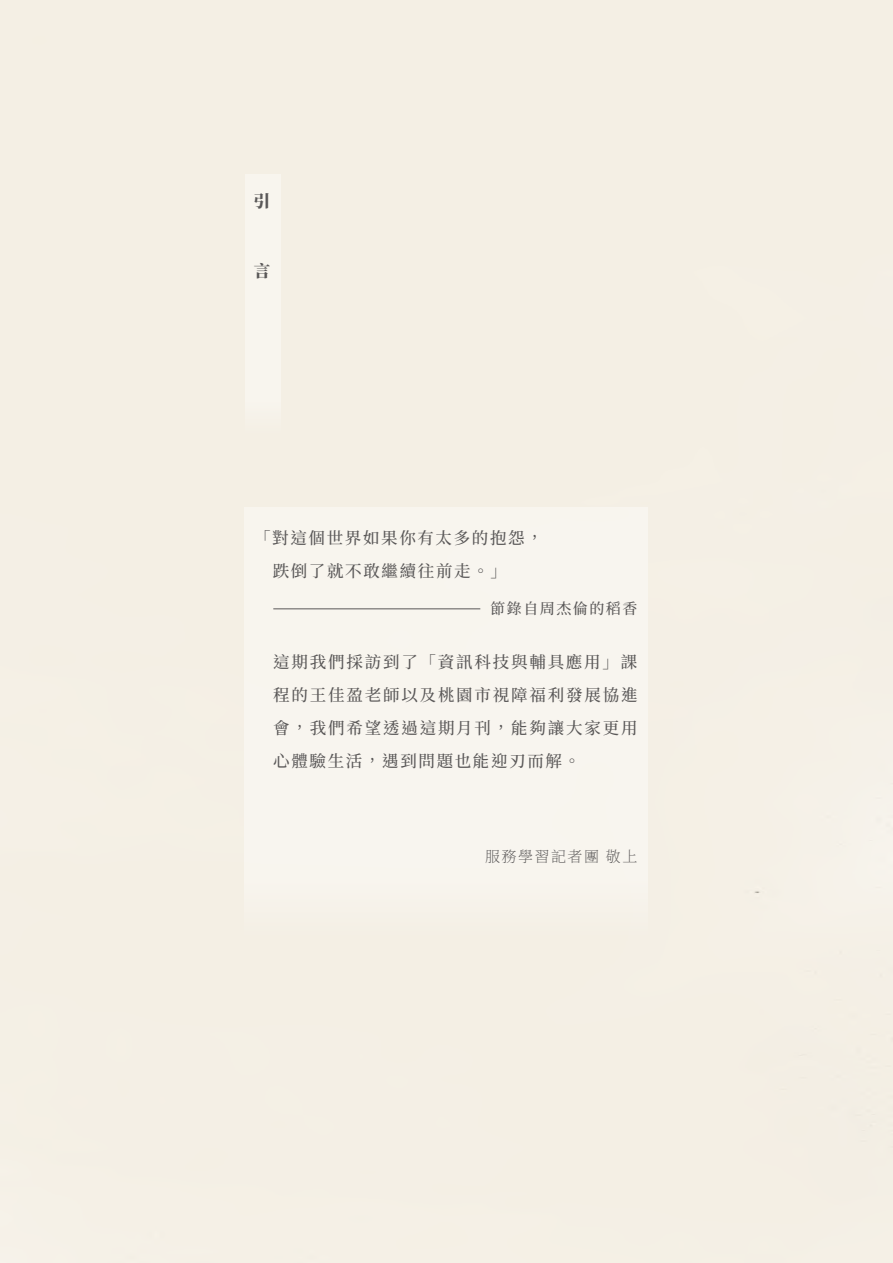
<style>
.page{position:relative;width:893px;height:1263px;background:#fff}
.page>*{position:absolute;margin:0;border:0;box-sizing:border-box;transform-origin:0 0}
.t1{font:500 16.5px/33px "Noto Serif CJ Ktc";letter-spacing:.1em;color:#595757}
.t2{font:900 16.5px "Noto Serif CJ Ktc";color:#595757}
.t3{font:200 15px "Noto Serif CJ Ktc";letter-spacing:.1em;color:#595757}
.t4{font:500 15px "Noto Serif CJ Ktc";letter-spacing:.1em;color:#595757}
</style>
<div class="page">
<div style="left:245px;top:508px;width:403px;height:432px;background:#f8f5ef"></div>
<div style="left:245px;top:174px;width:36px;height:262px;background:#f8f5ee"></div>
<hr style="left:273px;top:609px;width:207px;height:1px;background:#595757">
<p class="t2" style="left:254px;top:192px;width:16px">引</p>
<p class="t2" style="left:254px;top:261px;width:18px">言</p>
<p class="t1" style="left:273px;top:522px;width:272px;text-indent:-19px">「對這個世界如果你有太多的抱怨，跌倒了就不敢繼續往前走。」</p>
<p class="t4" style="left:490px;top:600px;width:148px">節錄自周杰倫的稻香</p>
<p class="t1" style="left:273px;top:645px;width:366px;text-align:justify">這期我們採訪到了「資訊科技與輔具應用」課程的王佳盈老師以及桃園市視障福利發展協進會，我們希望透過這期月刊，能夠讓大家更用心體驗生活，遇到問題也能迎刃而解。</p>
<p class="t3" style="left:485px;top:848px;width:154px">服務學習記者團 敬上</p>
</div>
